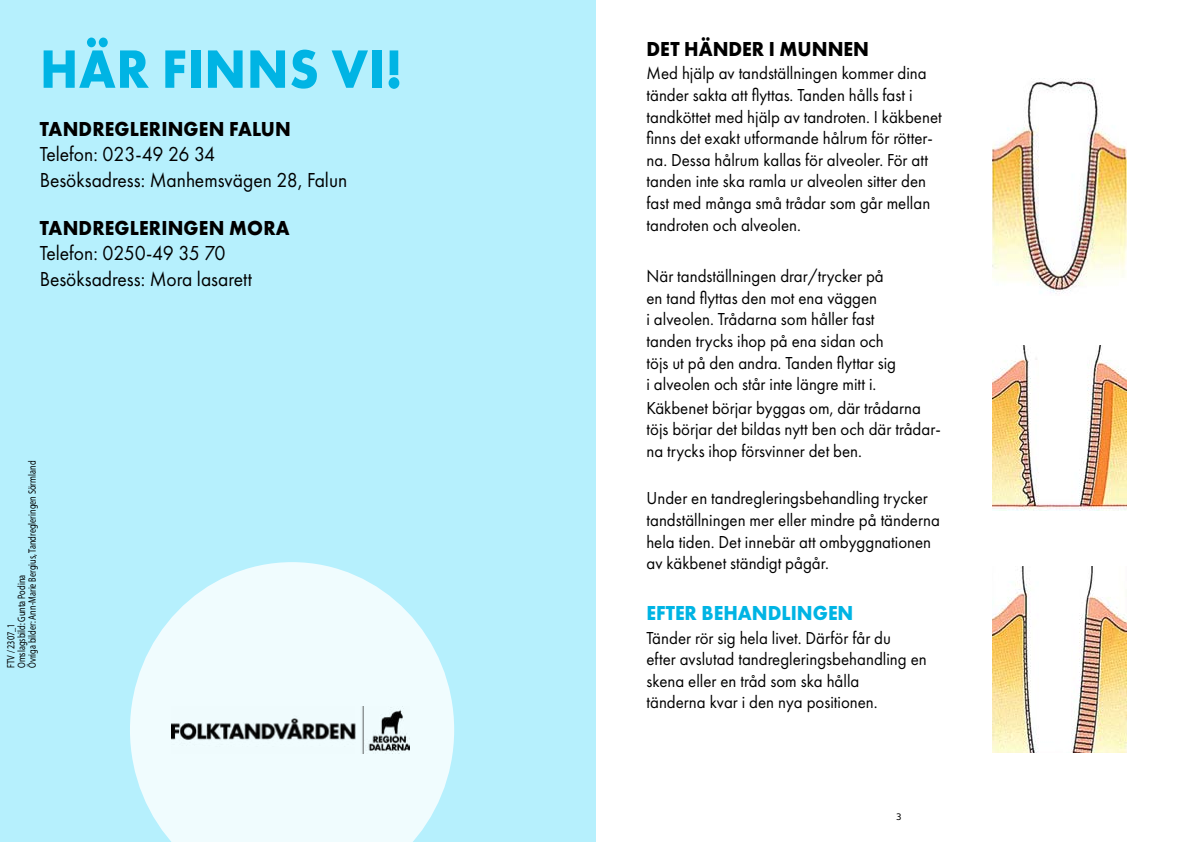
<style>
.page{position:relative;width:1191px;height:842px;background:#fff}
.page>*{position:absolute;margin:0;border:0;box-sizing:border-box;transform-origin:0 0}
.t1{font:700 56px "Futura PT";letter-spacing:.01em;color:#00b4e4;scale:.93 1}
.t2{font:21px/25.2px "Futura PT";color:#000;scale:.93 1}
.t3{font:700 21px "Futura PT";letter-spacing:.01em;color:#000;scale:.93 1}
.t4{font:700 21px "Futura PT";color:#00b4e4;scale:.94 1}
.t5{font:700 21px "Futura PT";letter-spacing:.01em;color:#000;scale:.94 1}
.t6{font:18px/21.6px "Futura PT";color:#000;scale:.94 1}
.t7{font:10.8px/10.8px "Myriad Pro";color:#000;scale:.77 1}
.t8{font:9px "Hack";color:#000}
</style>
<div class="page">
<img style="left:992px;top:78px;width:134px;height:216px">
<img style="left:992px;top:345px;width:134px;height:165px">
<img style="left:992px;top:566px;width:134px;height:187px">
<div style="left:0;top:0;width:595px;height:842px;background:#b6f0fd"></div>
<svg style="left:130px;top:562px;width:324px;height:280px"></svg>
<img style="left:171px;top:707px;width:238px;height:46px">
<h1 class="t1" style="left:40px;top:33px;width:392px">HÄR FINNS VI!</h1>
<p class="t3" style="left:40px;top:116px;width:271px">TANDREGLERINGEN FALUN</p>
<p class="t2" style="left:40px;top:142px;width:332px">Telefon: 023-49 26 34<br>Besöksadress: Manhemsvägen 28, Falun</p>
<p class="t3" style="left:40px;top:215px;width:270px">TANDREGLERINGEN MORA</p>
<p class="t2" style="left:40px;top:241px;width:230px">Telefon: 0250-49 35 70<br>Besöksadress: Mora lasarett</p>
<p class="t7" style="left:5px;top:668px;width:271px;rotate:-90deg">FTV / 2307_1<br>Omslagsbild: Gunta Podina<br>Övriga bilder: Ann-Marie Bergius, Tandregleringen Sörmland</p>
<p class="t5" style="left:646px;top:35px;width:238px">DET HÄNDER I MUNNEN</p>
<p class="t6" style="left:646px;top:63px;width:315px">Med hjälp av tandställningen kommer dina tänder sakta att flyttas. Tanden hålls fast i tandköttet med hjälp av tandroten. I käkbenet finns det exakt utformande hålrum för rötter&shy;na. Dessa hålrum kallas för alveoler. För att tanden inte ska ramla ur alveolen sitter den fast med många små trådar som går mellan tandroten och alveolen.</p>
<p class="t6" style="left:646px;top:265px;width:267px">När tandställningen drar/trycker på en tand flyttas den mot ena väggen<br>i alveolen. Trådarna som håller fast tanden trycks ihop på ena sidan och töjs ut på den andra. Tanden flyttar sig i alveolen och står inte längre mitt i.</p>
<p class="t6" style="left:646px;top:397px;width:314px">Käkbenet börjar byggas om, där trådarna töjs börjar det bildas nytt ben och där trådar&shy;na trycks ihop försvinner det ben.</p>
<p class="t6" style="left:646px;top:488px;width:313px">Under en tandregleringsbehandling trycker tandställningen mer eller mindre på tänderna hela tiden. Det innebär att ombyggnationen av käkbenet ständigt pågår.</p>
<p class="t4" style="left:646px;top:599px;width:222px">EFTER BEHANDLINGEN</p>
<p class="t6" style="left:646px;top:627px;width:299px">Tänder rör sig hela livet. Därför får du<br>efter avslutad tandregleringsbehandling en skena eller en tråd som ska hålla<br>tänderna kvar i den nya positionen.</p>
<p class="t8" style="left:896px;top:811px;width:7px">3</p>
</div>
